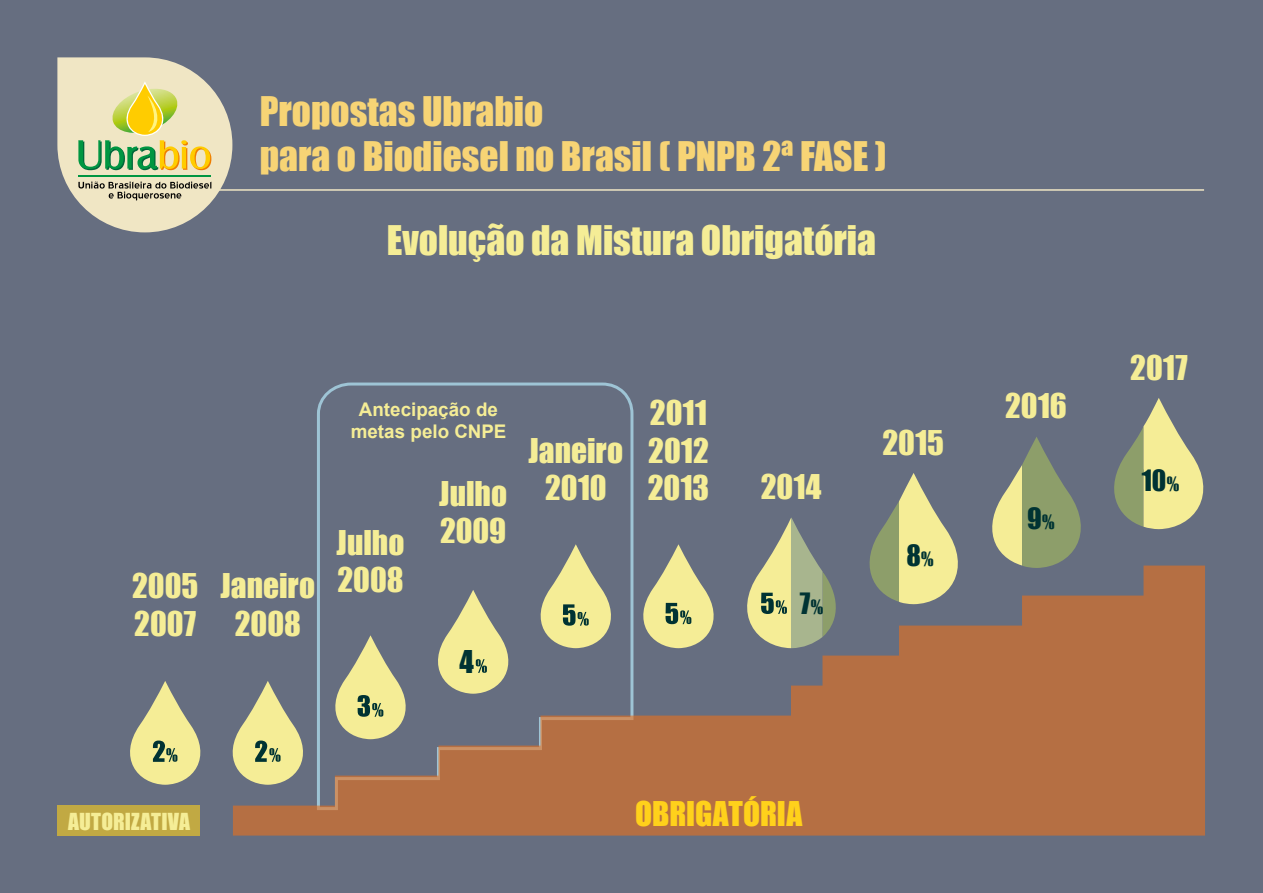
<style>
.page{position:relative;width:1263px;height:893px;background:#666e80}
.page>*{position:absolute;margin:0;border:0;box-sizing:border-box;transform-origin:0 0}
.t1{font:37.5px/45px "Impact";color:#f7d475}
.t2{font:37.5px "Impact";color:#f5ed96}
.t3{font:31.35px/37.7px "Impact";color:#f5ed96}
.t4{font:31.35px "Impact";letter-spacing:-.005em;color:#ffd11b}
.t5{font:28.8px "Impact";color:#033}
.t6{font:27px "Impact";color:#033}
.t7{font:21.6px "Impact";letter-spacing:.01em;color:#f5ed96}
.t8{font:700 18.75px/22.5px "Arial";color:#f5ed96;text-align:center}
.t9{font:18px "Impact";color:#033}
.s1{font-size:18px}
</style>
<div class="page">
<svg style="left:317px;top:383px;width:316px;height:183px"></svg>
<svg style="left:130px;top:681px;width:71px;height:104px"></svg>
<svg style="left:528px;top:544px;width:95px;height:22px"></svg>
<div style="left:57px;top:806px;width:143px;height:30px;background:#c1a943"></div>
<svg style="left:233px;top:566px;width:972px;height:270px;fill:#b56f43"></svg>
<svg style="left:858px;top:473px;width:116px;height:131px"></svg>
<svg style="left:981px;top:398px;width:224px;height:170px"></svg>
<svg style="left:631px;top:517px;width:211px;height:131px"></svg>
<svg style="left:57px;top:57px;width:175px;height:175px"></svg>
<hr style="left:79px;top:189px;width:1125px;height:2px;background:#f0e6c4">
<p class="t1" style="left:260px;top:88px;width:628px">Propostas Ubrabio<br>para o Biodiesel no Brasil ( PNPB 2ª FASE )</p>
<p class="t2" style="left:387px;top:211px;width:491px">Evolução da Mistura Obrigatória</p>
<p class="t3" style="left:132px;top:566px;width:68px">2005<br>2007</p>
<p class="t3" style="left:221px;top:566px;width:96px;text-align:center">Janeiro<br>2008</p>
<p class="t8" style="left:351px;top:399px;width:157px">Antecipação de metas pelo CNPE</p>
<p class="t3" style="left:337px;top:523px;width:69px">Julho<br>2008</p>
<p class="t3" style="left:439px;top:474px;width:69px">Julho<br>2009</p>
<p class="t5" style="left:459px;top:639px;width:16px">4</p>
<p class="t3" style="left:528px;top:431px;width:96px;text-align:center">Janeiro<br>2010</p>
<p class="t3" style="left:648px;top:393px;width:63px;text-align:justify">2011<br>2012<br>2013</p>
<p class="t3" style="left:761px;top:467px;width:62px">2014</p>
<p class="t6" style="left:800px;top:582px;width:25px">7<span class="s1">%</span></p>
<p class="t7" style="left:68px;top:804px;width:123px">AUTORIZATIVA</p>
<p class="t4" style="left:635px;top:790px;width:169px">OBRIGATÓRIA</p>
<p class="t3" style="left:882px;top:423px;width:63px">2015</p>
<p class="t6" style="left:906px;top:534px;width:29px">8<span class="s1">%</span></p>
<p class="t3" style="left:1005px;top:386px;width:63px">2016</p>
<p class="t6" style="left:1023px;top:491px;width:29px">9<span class="s1">%</span></p>
<p class="t6" style="left:1027px;top:498px;width:29px">9<span class="s1">%</span></p>
<p class="t3" style="left:1130px;top:348px;width:59px">2017</p>
<p class="t6" style="left:1142px;top:459px;width:39px">10<span class="s1">%</span></p>
<p class="t9" style="left:1167px;top:467px;width:14px">%</p>
</div>
